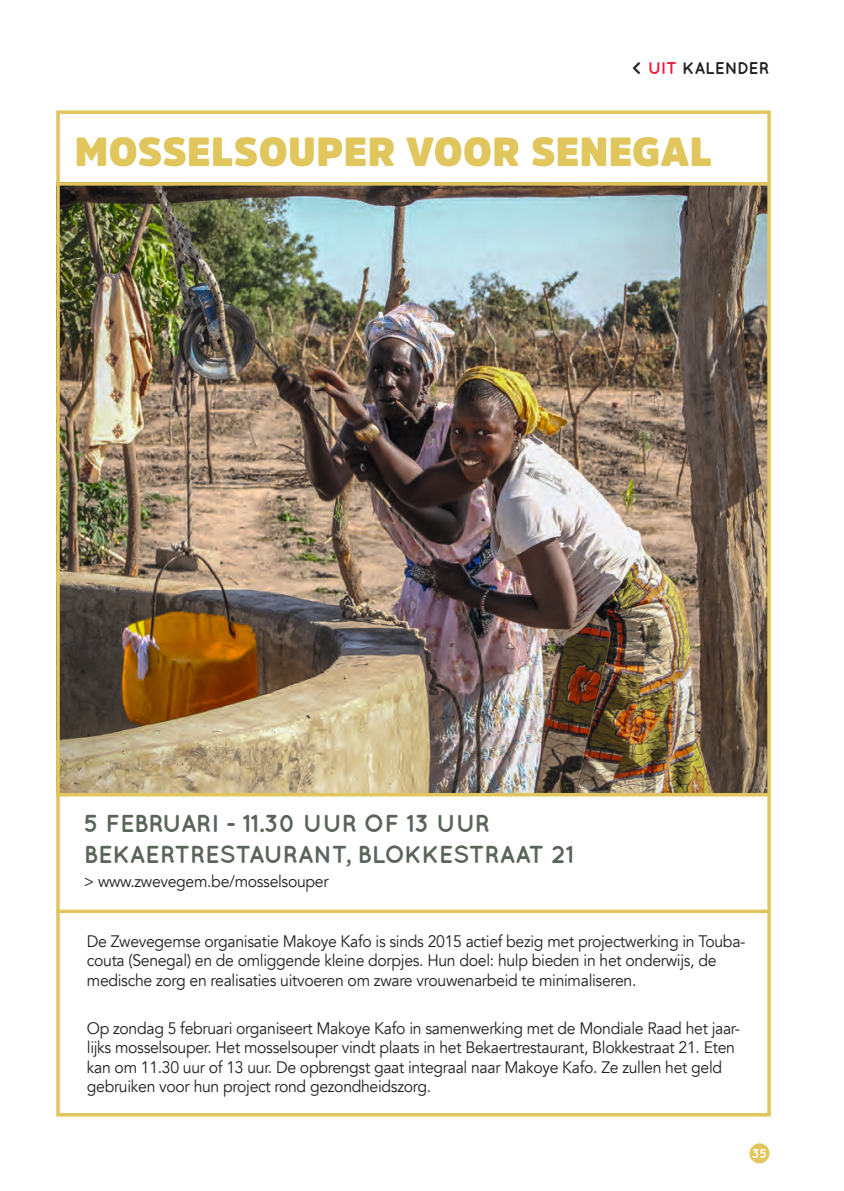
<style>
.page{position:relative;width:844px;height:1191px;background:#fff}
.page>*{position:absolute;margin:0;border:0;box-sizing:border-box;transform-origin:0 0}
.t1{font:900 40.25px "Amsi Pro";letter-spacing:.01em;color:#e0c65c}
.t2{font:700 24.5px "Quicksand";letter-spacing:-.01em;color:#596559}
.t3{font:700 16.97px "Quicksand";color:#231f20}
.t4{font:16.62px/19.2px "Avenir";letter-spacing:-.02em;color:#231f20;scale:.95 1}
.t5{font:700 12.78px "Quicksand";color:#fff}
.s1{color:#ed1a3a}
</style>
<div class="page">
<img style="left:61px;top:186px;width:704px;height:607px">
<div style="left:749px;top:1143px;width:20px;height:20px;background:#e0c65c;border-radius:50%"></div>
<div style="left:56px;top:110px;width:714px;height:1006px;border:4px solid #e0c65c"></div>
<svg style="left:56px;top:182px;width:712px;height:4px;background:#ceb557"></svg>
<hr style="left:56px;top:793px;width:712px;height:3px;background:#e0c65c">
<svg style="left:56px;top:909px;width:712px;height:4px;background:#e4ce73"></svg>
<p class="t3" style="left:632px;top:58px;width:139px">&lt; <span class="s1">UIT</span> KALENDER</p>
<p class="t1" style="left:75px;top:124px;width:638px">MOSSELSOUPER VOOR SENEGAL</p>
<p class="t2" style="left:84px;top:809px;width:408px">5 FEBRUARI - 11.30 UUR OF 13 UUR</p>
<p class="t2" style="left:84px;top:839px;width:491px">BEKAERTRESTAURANT, BLOKKESTRAAT 21</p>
<p class="t4" style="left:84px;top:871px;width:259px">&gt; www.zwevegem.be/mosselsouper</p>
<p class="t4" style="left:87px;top:932px;width:694px">De Zwevegemse organisatie Makoye Kafo is sinds 2015 actief bezig met projectwerking in Touba&shy;couta (Senegal) en de omliggende kleine dorpjes. Hun doel: hulp bieden in het onderwijs, de medische zorg en realisaties uitvoeren om zware vrouwenarbeid te minimaliseren.</p>
<p class="t4" style="left:87px;top:1019px;width:689px">Op zondag 5 februari organiseert Makoye Kafo in samenwerking met de Mondiale Raad het jaar&shy;lijks mosselsouper. Het mosselsouper vindt plaats in het Bekaertrestaurant, Blokkestraat 21. Eten kan om 11.30 uur of 13 uur. De opbrengst gaat integraal naar Makoye Kafo. Ze zullen het geld gebruiken voor hun project rond gezondheidszorg.</p>
<p class="t5" style="left:751px;top:1145px;width:17px">35</p>
</div>
